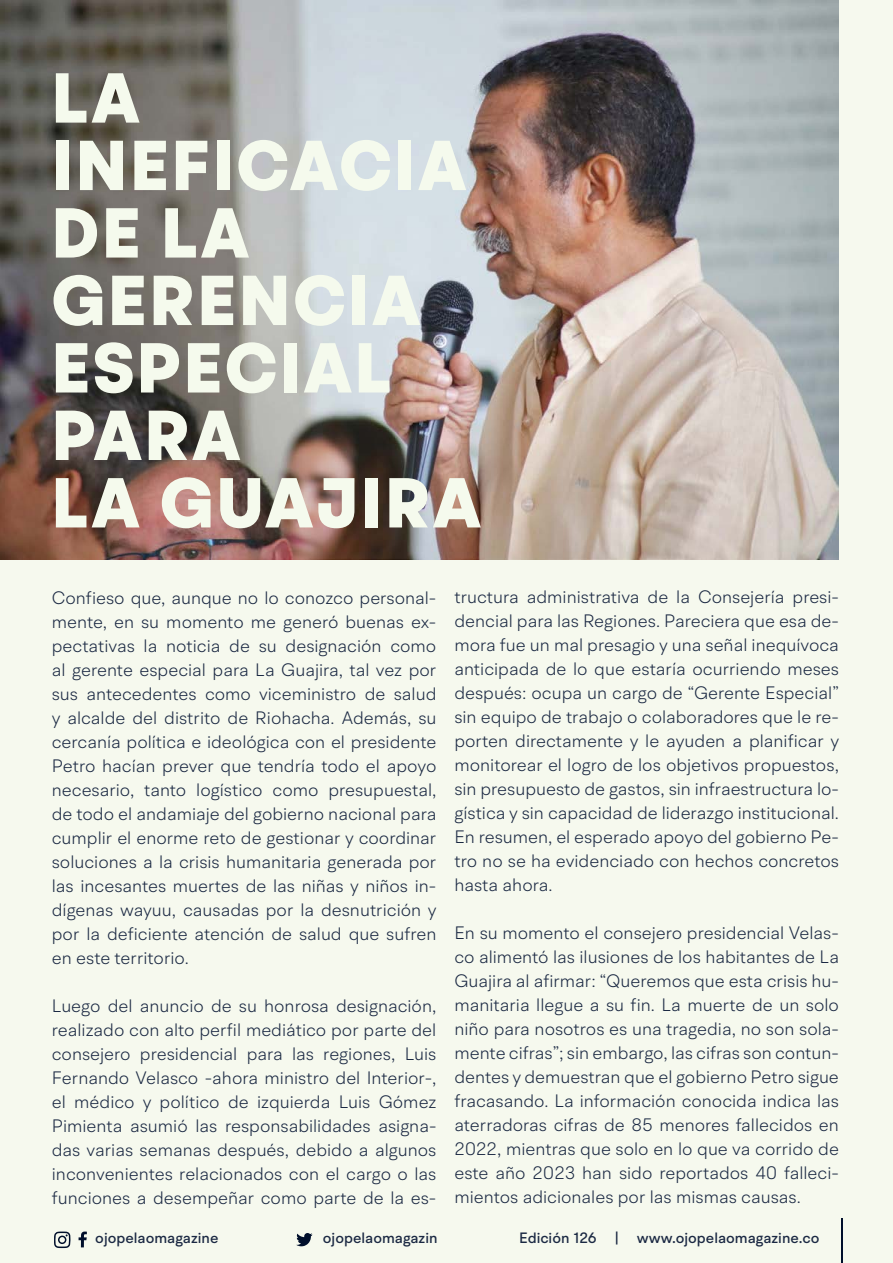
<style>
.page{position:relative;width:893px;height:1263px;background:#f6f9ee}
.page>*{position:absolute;margin:0;border:0;box-sizing:border-box;transform-origin:0 0}
.t1{font:900 70.5px/67.5px "BR Hendrix";letter-spacing:.03em;color:#f5faed}
.t2{font:300 18px/24px "BR Hendrix";color:#1b2943;text-align:justify}
.t3{font:500 15px "BR Hendrix";color:#1b2943}
</style>
<div class="page">
<svg style="left:296px;top:1233px;width:17px;height:13px"></svg>
<svg style="left:79px;top:1231px;width:8px;height:16px"></svg>
<svg style="left:54px;top:1231px;width:17px;height:17px"></svg>
<hr style="left:841px;top:1219px;width:1px;height:44px;background:#000f2b">
<img style="left:0;top:0;width:839px;height:560px">
<h1 class="t1" style="left:51px;top:66px;width:431px">LA<br>INEFICACIA<br>DE LA<br>GERENCIA<br>ESPECIAL<br>PARA<br>LA GUAJIRA</h1>
<p class="t2" style="left:52px;top:585px;width:386px">Confieso que, aunque no lo conozco personal&shy;mente, en su momento me generó buenas ex&shy;pectativas la noticia de su designación como al gerente especial para La Guajira, tal vez por sus antecedentes como viceministro de salud y alcalde del distrito de Riohacha. Además, su cercanía política e ideológica con el presidente Petro hacían prever que tendría todo el apoyo necesario, tanto logístico como presupuestal, de todo el andamiaje del gobierno nacional para cumplir el enorme reto de gestionar y coordinar soluciones a la crisis humanitaria generada por las incesantes muertes de las niñas y niños in&shy;dígenas wayuu, causadas por la desnutrición y por la deficiente atención de salud que sufren en este territorio.</p>
<p class="t2" style="left:52px;top:993px;width:386px">Luego del anuncio de su honrosa designación, realizado con alto perfil mediático por parte del consejero presidencial para las regiones, Luis Fernando Velasco -ahora ministro del Interior-, el médico y político de izquierda Luis Gómez Pimienta asumió las responsabilidades asigna&shy;das varias semanas después, debido a algunos inconvenientes relacionados con el cargo o las funciones a desempeñar como parte de la es-</p>
<p class="t2" style="left:454px;top:585px;width:386px">tructura administrativa de la Consejería presi&shy;dencial para las Regiones. Pareciera que esa de&shy;mora fue un mal presagio y una señal inequívoca anticipada de lo que estaría ocurriendo meses después: ocupa un cargo de “Gerente Especial” sin equipo de trabajo o colaboradores que le re&shy;porten directamente y le ayuden a planificar y monitorear el logro de los objetivos propuestos, sin presupuesto de gastos, sin infraestructura lo&shy;gística y sin capacidad de liderazgo institucional.<br>En resumen, el esperado apoyo del gobierno Pe&shy;tro no se ha evidenciado con hechos concretos hasta ahora.</p>
<p class="t2" style="left:454px;top:921px;width:386px">En su momento el consejero presidencial Velas&shy;co alimentó las ilusiones de los habitantes de La Guajira al afirmar: “Queremos que esta crisis hu&shy;manitaria llegue a su fin. La muerte de un solo niño para nosotros es una tragedia, no son sola&shy;mente cifras”; sin embargo, las cifras son contun&shy;dentes y demuestran que el gobierno Petro sigue fracasando. La información conocida indica las aterradoras cifras de 85 menores fallecidos en 2022, mientras que solo en lo que va corrido de este año 2023 han sido reportados 40 falleci&shy;mientos adicionales por las mismas causas.</p>
<p class="t3" style="left:95px;top:1229px;width:125px">ojopelaomagazine</p>
<p class="t3" style="left:323px;top:1229px;width:116px">ojopelaomagazin</p>
<p class="t3" style="left:519px;top:1229px;width:302px">Edición 126 | www.ojopelaomagazine.co</p>
</div>
